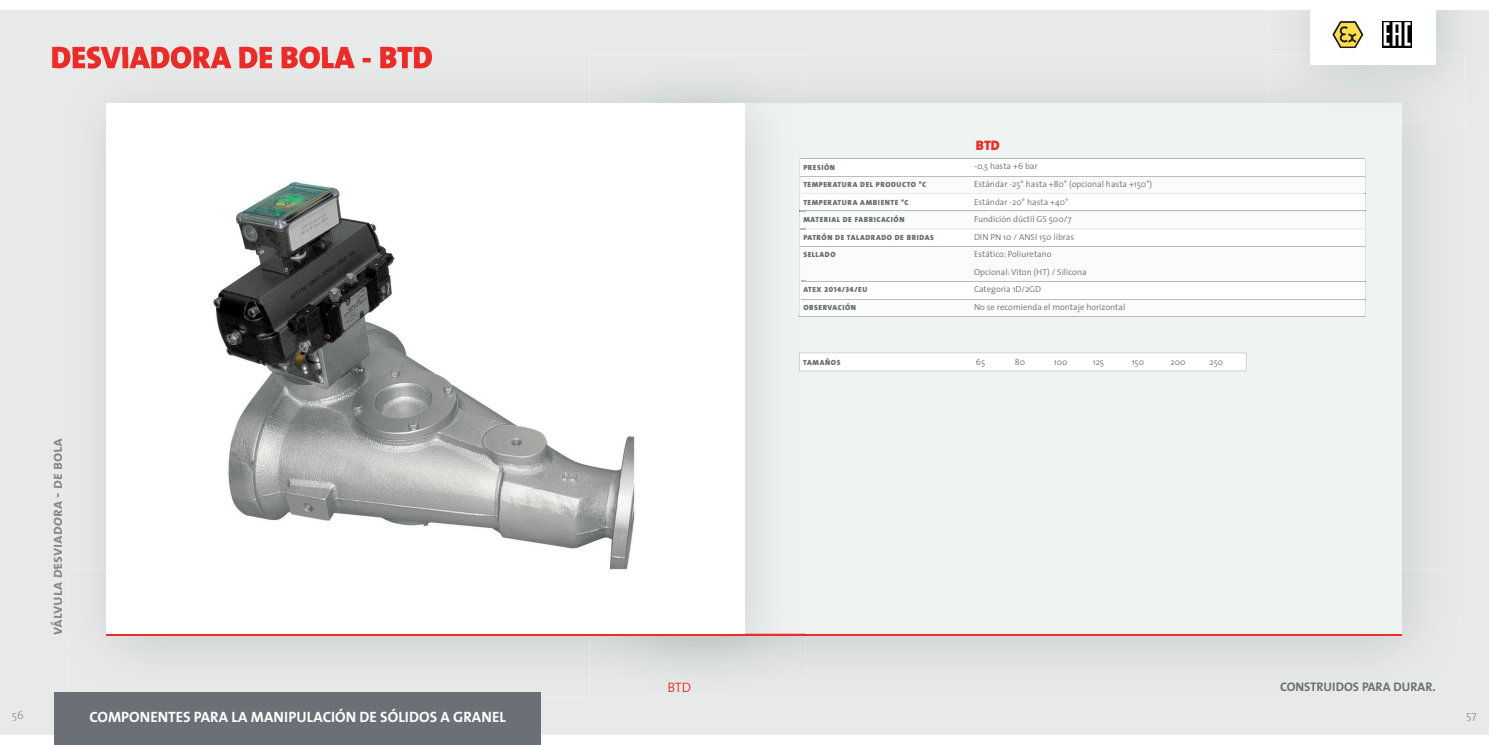
<style>
.page{position:relative;width:1489px;height:745px;background:#fff}
.page>*{position:absolute;margin:0;border:0;box-sizing:border-box;transform-origin:0 0}
.t1{font:31.25px "The Sans Black Caps";color:#ea2d2b}
.t2{font:15px "The Sans Bold Caps";color:#fff}
.t3{font:15px "The Sans Bold Caps";color:#87898c}
.t4{font:13.75px "The Sans Black Caps";color:#ea2f29}
.t5{font:300 13.75px "The Sans";color:#ea2f29}
.t6{font:12.5px "The Sans Bold Caps";color:#6a7076}
.t7{font:300 11.25px "The Sans";color:#87898c}
.t8{font:300 8.75px/17.5px "The Sans";color:#6a7076}
.t9{font:7.5px "The Sans Black Caps";letter-spacing:.075em;color:#6a7076}
</style>
<div class="page">
<div style="left:0;top:10px;width:1488px;height:724px;background:#e8eaea"></div>
<svg style="left:52px;top:47px;width:380px;height:22px;background:#e8dede"></svg>
<div style="left:589px;top:55px;width:677px;height:42px;background:#e6e7e7"></div>
<div style="left:805px;top:97px;width:461px;height:6px;background:#dddede"></div>
<img style="left:1401px;top:120px;width:63px;height:449px">
<img style="left:1372px;top:569px;width:92px;height:128px">
<div style="left:638px;top:103px;width:763px;height:532px;background:#eff4f3"></div>
<div style="left:51px;top:438px;width:8px;height:197px;background:#e8eaea"></div>
<img style="left:1266px;top:10px;width:222px;height:110px">
<img style="left:1266px;top:55px;width:198px;height:65px">
<img style="left:1266px;top:103px;width:135px;height:17px">
<div style="left:1309px;top:0;width:126px;height:64px;background:#fff"></div>
<svg style="left:1332px;top:21px;width:31px;height:27px"></svg>
<div style="left:541px;top:696px;width:917px;height:22px;background:#e8eaea"></div>
<img style="left:763px;top:635px;width:609px;height:62px">
<img style="left:589px;top:696px;width:174px;height:1px">
<div style="left:59px;top:69px;width:309px;height:542px;background:#e4e6e6"></div>
<div style="left:368px;top:56px;width:221px;height:47px;background:#e4e6e6"></div>
<img style="left:59px;top:611px;width:10px;height:80px">
<img style="left:59px;top:56px;width:373px;height:13px">
<img style="left:589px;top:56px;width:216px;height:47px">
<img style="left:744px;top:103px;width:61px;height:466px">
<img style="left:59px;top:438px;width:3px;height:197px">
<img style="left:69px;top:569px;width:736px;height:127px">
<div style="left:106px;top:103px;width:638px;height:532px;background:#fff"></div>
<hr style="left:106px;top:633px;width:1295px;height:2px;background:#ea2f29">
<img style="left:213px;top:181px;width:422px;height:389px">
<div style="left:1466px;top:712px;width:9px;height:8px;background:#e8eaea"></div>
<div style="left:13px;top:710px;width:10px;height:10px;background:#e8eaea"></div>
<div style="left:801px;top:354px;width:443px;height:15px;background:#fff"></div>
<div style="left:799px;top:352px;width:447px;height:19px;border:1px solid #d1d2d4"></div>
<img style="left:1382px;top:21px;width:29px;height:27px">
<div style="left:798px;top:158px;width:567px;height:159px;background:#fafbfb"></div>
<div style="left:54px;top:691px;width:487px;height:53px;background:#6a7076"></div>
<h1 class="t1" style="left:51px;top:31px;width:383px">DESVIADORA DE BOLA - BTD</h1>
<h2 class="t3" style="left:44px;top:635px;width:199px;rotate:-90deg">válvula desviadora - de bola</h2>
<p class="t9" style="left:803px;top:161px;width:33px">PRESIÓN</p>
<p class="t9" style="left:803px;top:178px;width:124px">TEMPERATURA DEL PRODUCTO °C</p>
<p class="t9" style="left:803px;top:196px;width:107px">TEMPERATURA AMBIENTE °C</p>
<p class="t9" style="left:803px;top:213px;width:103px">MATERIAL DE FABRICACIÓN</p>
<p class="t9" style="left:803px;top:231px;width:132px">PATRÓN DE TALADRADO DE BRIDAS</p>
<p class="t9" style="left:803px;top:248px;width:34px">SELLADO</p>
<p class="t9" style="left:803px;top:283px;width:65px">ATEX 2014/34/EU</p>
<p class="t9" style="left:803px;top:301px;width:54px">OBSERVACIÓN</p>
<h3 class="t4" style="left:975px;top:133px;width:25px">BTD</h3>
<p class="t8" style="left:973px;top:157px;width:180px">-0,5 hasta +6 bar<br>Estándar -25° hasta +80° (opcional hasta +150°)<br>Estándar -20° hasta +40°<br>Fundición dúctil GS 500/7<br>DIN PN 10 / ANSI 150 libras<br>Estático: Poliuretano<br>Opcional: Viton (HT) / Silicona<br>Categoría 1D/2GD<br>No se recomienda el montaje horizontal</p>
<p class="t9" style="left:803px;top:355px;width:39px">TAMAÑOS</p>
<p class="t8" style="left:975px;top:353px;width:11px">65</p>
<p class="t8" style="left:1014px;top:353px;width:12px">80</p>
<p class="t8" style="left:1053px;top:353px;width:15px">100</p>
<p class="t8" style="left:1092px;top:353px;width:13px">125</p>
<p class="t8" style="left:1131px;top:353px;width:14px">150</p>
<p class="t8" style="left:1170px;top:353px;width:16px">200</p>
<p class="t8" style="left:1209px;top:353px;width:15px">250</p>
<h3 class="t5" style="left:667px;top:675px;width:25px">BTD</h3>
<h3 class="t6" style="left:1279px;top:676px;width:157px">CONSTRUIDOS PARA DURAR.</h3>
<h2 class="t2" style="left:89px;top:704px;width:418px">COMPONENTES PARA LA MANIPULACIÓN DE SÓLIDOS A GRANEL</h2>
<p class="t7" style="left:12px;top:705px;width:13px">56</p>
<p class="t7" style="left:1465px;top:705px;width:12px">57</p>
</div>
